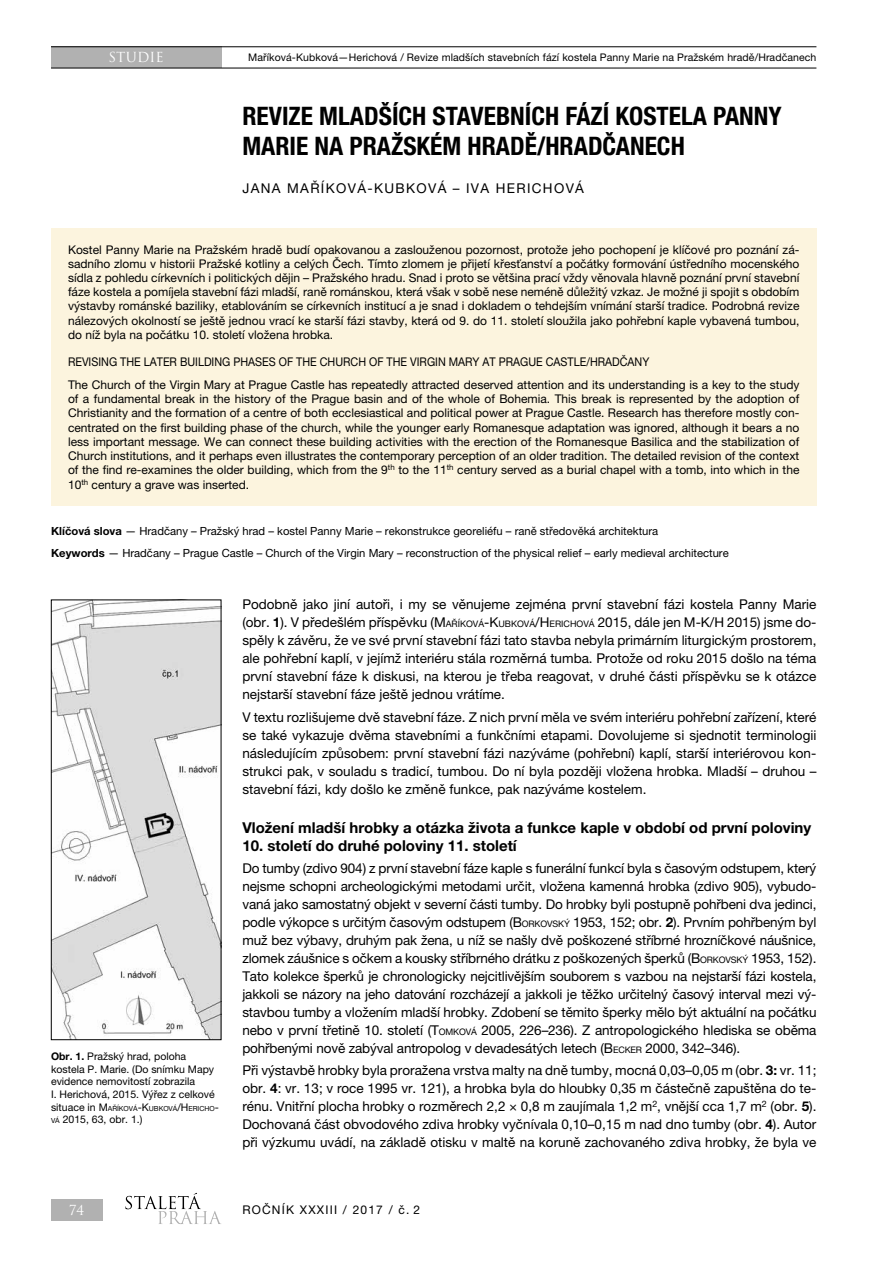
<style>
.page{position:relative;width:893px;height:1263px;background:#fff}
.page>*{position:absolute;margin:0;border:0;box-sizing:border-box;transform-origin:0 0}
.t1{font:700 condensed 25.5px/30px "Helvetica Neue LT Pro";color:#000}
.t2{font:700 15px "Helvetica Neue LT Pro";color:#000}
.t3{font:13.5px/18px "Helvetica Neue LT Pro";color:#000;text-align:justify}
.t4{font:13.5px "Helvetica Neue LT Pro";letter-spacing:.1em;color:#000}
.t5{font:13.5px "Trajan Pro";letter-spacing:.01em;color:#fff}
.t6{font:12px/14.2px "Helvetica Neue LT Pro";color:#000;text-align:justify}
.t7{font:12px/22.8px "Helvetica Neue LT Pro";color:#000;scale:.9 1}
.t8{font:12px "Helvetica Neue LT Pro";letter-spacing:.1em;color:#000}
.t9{font:11.25px/22.2px "Helvetica Neue LT Pro";color:#000}
.t10{font:10.5px/12.6px "Helvetica Neue LT Pro";color:#000}
.t11{font:7.05px "Helvetica Neue LT Pro Roman SC666";color:#000}
.s1{font-weight:700}
.s2{font-family:"Helvetica Neue LT Pro";font-size:10.5px}
.s3{font-size:10.5px}
.s4{font-family:"Helvetica Neue LT Pro Roman SC666";font-size:7.05px}
.s5{font-family:"Helvetica Neue LT Pro Roman SC666"}
.s6{font-family:"Helvetica Neue LT Pro Roman SC666";font-size:9px}
</style>
<div class="page">
<div style="left:51px;top:47px;width:170px;height:21px;background:#b1b1b1"></div>
<div style="left:51px;top:1199px;width:51px;height:21px;background:#b1b1b1"></div>
<hr style="left:51px;top:46px;width:765px;height:1px;background:#000">
<hr style="left:51px;top:68px;width:765px;height:1px;background:#000">
<svg style="left:125px;top:1193px;width:96px;height:31px"></svg>
<div style="left:51px;top:228px;width:765px;height:277px;background:#fcf4de"></div>
<img style="left:53px;top:602px;width:166px;height:436px">
<div style="left:51px;top:600px;width:170px;height:440px;border:1px solid #000"></div>
<p class="t5" style="left:108px;top:49px;width:57px">STUDIE</p>
<p class="t10" style="left:248px;top:51px;width:570px">Maříková-Kubková—Herichová / Revize mladších stavebních fází kostela Panny Marie na Pražském hradě/Hradčanech</p>
<h1 class="t1" style="left:242px;top:100px;width:541px">REVIZE MLADŠÍCH STAVEBNÍCH FÁZÍ KOSTELA PANNY<br>MARIE NA PRAŽSKÉM HRADĚ/HRADČANECH</h1>
<p class="t4" style="left:242px;top:180px;width:343px">JANA MAŘÍKOVÁ-KUBKOVÁ – IVA HERICHOVÁ</p>
<p class="t6" style="left:68px;top:242px;width:733px">Kostel Panny Marie na Pražském hradě budí opakovanou a zaslouženou pozornost, protože jeho pochopení je klíčové pro poznání zá&shy;sadního zlomu v historii Pražské kotliny a celých Čech. Tímto zlomem je přijetí křesťanství a počátky formování ústředního mocenského sídla z pohledu církevních i politických dějin – Pražského hradu. Snad i proto se většina prací vždy věnovala hlavně poznání první stavební fáze kostela a pomíjela stavební fázi mladší, raně románskou, která však v sobě nese neméně důležitý vzkaz. Je možné ji spojit s obdobím výstavby románské baziliky, etablováním se církevních institucí a je snad i dokladem o tehdejším vnímání starší tradice. Podrobná revize nálezových okolností se ještě jednou vrací ke starší fázi stavby, která od 9. do 11. století sloužila jako pohřební kaple vybavená tumbou, do níž byla na počátku 10. století vložena hrobka.</p>
<p class="t7" style="left:68px;top:350px;width:814px">REVISING THE LATER BUILDING PHASES OF THE CHURCH OF THE VIRGIN MARY AT PRAGUE CASTLE/HRADČANY<br>The Church of the Virgin Mary at Prague Castle has repeatedly attracted deserved attention and its understanding is a key to the study</p>
<p class="t6" style="left:68px;top:391px;width:733px">of a fundamental break in the history of the Prague basin and of the whole of Bohemia. This break is represented by the adoption of Christianity and the formation of a centre of both ecclesiastical and political power at Prague Castle. Research has therefore mostly con&shy;centrated on the first building phase of the church, while the younger early Romanesque adaptation was ignored, although it bears a no less important message. We can connect these building activities with the erection of the Romanesque Basilica and the stabilization of Church institutions, and it perhaps even illustrates the contemporary perception of an older tradition. The detailed revision of the context of the find re-examines the older building, which from the 9<sup>th</sup> to the 11<sup>th</sup> century served as a burial chapel with a tomb, into which in the 10<sup>th</sup> century a grave was inserted.</p>
<p class="t9" style="left:51px;top:520px;width:679px"><span class="s1">Klíčová slova</span> — Hradčany – Pražský hrad – kostel Panny Marie – rekonstrukce georeliéfu – raně středověká architektura<br><span class="s1">Keywords</span> — Hradčany – Prague Castle – Church of the Virgin Mary – reconstruction of the physical relief – early medieval architecture</p>
<p class="t10" style="left:51px;top:1050px;width:165px"><span class="s1">Obr. 1.</span> Pražský hrad, poloha kostela P. Marie. (Do snímku Mapy evidence nemovitostí zobrazila<br>I. Herichová, 2015. Výřez z celkové</p>
<p class="t11" style="left:51px;top:1104px;width:169px"><span class="s2">situace in</span> <span class="s3">M</span>AŘÍKOVÁ<span class="s3">-K</span>UBKOVÁ<span class="s3">/H</span>ERICHO<span class="s3">-</span></p>
<p class="t10" style="left:51px;top:1113px;width:93px"><span class="s4">VÁ</span> 2015, 63, obr. 1.)</p>
<p class="t5" style="left:69px;top:1201px;width:17px">74</p>
<p class="t3" style="left:242px;top:595px;width:576px">Podobně jako jiní autoři, i my se věnujeme zejména první stavební fázi kostela Panny Marie (obr. <span class="s1">1</span>). V předešlém příspěvku (<span class="s5">M</span><span class="s6">AŘÍKOVÁ</span><span class="s5">-K</span><span class="s6">UBKOVÁ</span><span class="s5">/H</span><span class="s6">ERICHOVÁ</span> 2015, dále jen M-K/H 2015) jsme do&shy;spěly k závěru, že ve své první stavební fázi tato stavba nebyla primárním liturgickým prostorem, ale pohřební kaplí, v jejímž interiéru stála rozměrná tumba. Protože od roku 2015 došlo na téma první stavební fáze k diskusi, na kterou je třeba reagovat, v druhé části příspěvku se k otázce nejstarší stavební fáze ještě jednou vrátíme.</p>
<p class="t3" style="left:242px;top:707px;width:576px">V textu rozlišujeme dvě stavební fáze. Z nich první měla ve svém interiéru pohřební zařízení, které se také vykazuje dvěma stavebními a funkčními etapami. Dovolujeme si sjednotit terminologii následujícím způsobem: první stavební fázi nazýváme (pohřební) kaplí, starší interiérovou kon&shy;strukci pak, v souladu s tradicí, tumbou. Do ní byla později vložena hrobka. Mladší – druhou – stavební fázi, kdy došlo ke změně funkce, pak nazýváme kostelem.</p>
<p class="t2" style="left:242px;top:818px;width:570px">Vložení mladší hrobky a otázka života a funkce kaple v období od první poloviny</p>
<p class="t2" style="left:242px;top:836px;width:276px">10. století do druhé poloviny 11. století</p>
<p class="t3" style="left:242px;top:859px;width:576px">Do tumby (zdivo 904) z první stavební fáze kaple s funerální funkcí byla s časovým odstupem, který nejsme schopni archeologickými metodami určit, vložena kamenná hrobka (zdivo 905), vybudo&shy;vaná jako samostatný objekt v severní části tumby. Do hrobky byli postupně pohřbeni dva jedinci, podle výkopce s určitým časovým odstupem (<span class="s5">B</span><span class="s6">ORKOVSKÝ</span> 1953, 152; obr. <span class="s1">2</span>). Prvním pohřbeným byl muž bez výbavy, druhým pak žena, u níž se našly dvě poškozené stříbrné hrozníčkové náušnice, zlomek záušnice s očkem a kousky stříbrného drátku z poškozených šperků (<span class="s5">B</span><span class="s6">ORKOVSKÝ</span> 1953, 152).<br>Tato kolekce šperků je chronologicky nejcitlivějším souborem s vazbou na nejstarší fázi kostela, jakkoli se názory na jeho datování rozcházejí a jakkoli je těžko určitelný časový interval mezi vý&shy;stavbou tumby a vložením mladší hrobky. Zdobení se těmito šperky mělo být aktuální na počátku nebo v první třetině 10. století (<span class="s5">T</span><span class="s6">OM KOVÁ</span> 2005, 226–236). Z antropologického hlediska se oběma pohřbenými nově zabýval antropolog v devadesátých letech (<span class="s5">B</span> <span class="s6">ECKER</span> 2000, 342–346).</p>
<p class="t3" style="left:242px;top:1061px;width:576px">Při výstavbě hrobky byla proražena vrstva malty na dně tumby, mocná 0,03–0,05 m (obr. <span class="s1">3:</span> vr. 11; obr. <span class="s1">4</span>: vr. 13; v roce 1995 vr. 121), a hrobka byla do hloubky 0,35 m částečně zapuštěna do te&shy;rénu. Vnitřní plocha hrobky o rozměrech 2,2 × 0,8 m zaujímala 1,2 m<sup>2</sup>, vnější cca 1,7 m<sup>2</sup> (obr. <span class="s1">5</span>).<br>Dochovaná část obvodového zdiva hrobky vyčnívala 0,10–0,15 m nad dno tumby (obr. <span class="s1">4</span>). Autor při výzkumu uvádí, na základě otisku v maltě na koruně zachovaného zdiva hrobky, že byla ve</p>
<p class="t8" style="left:242px;top:1203px;width:179px">ROČNÍK XXXIII / 2017 / č. 2</p>
</div>
